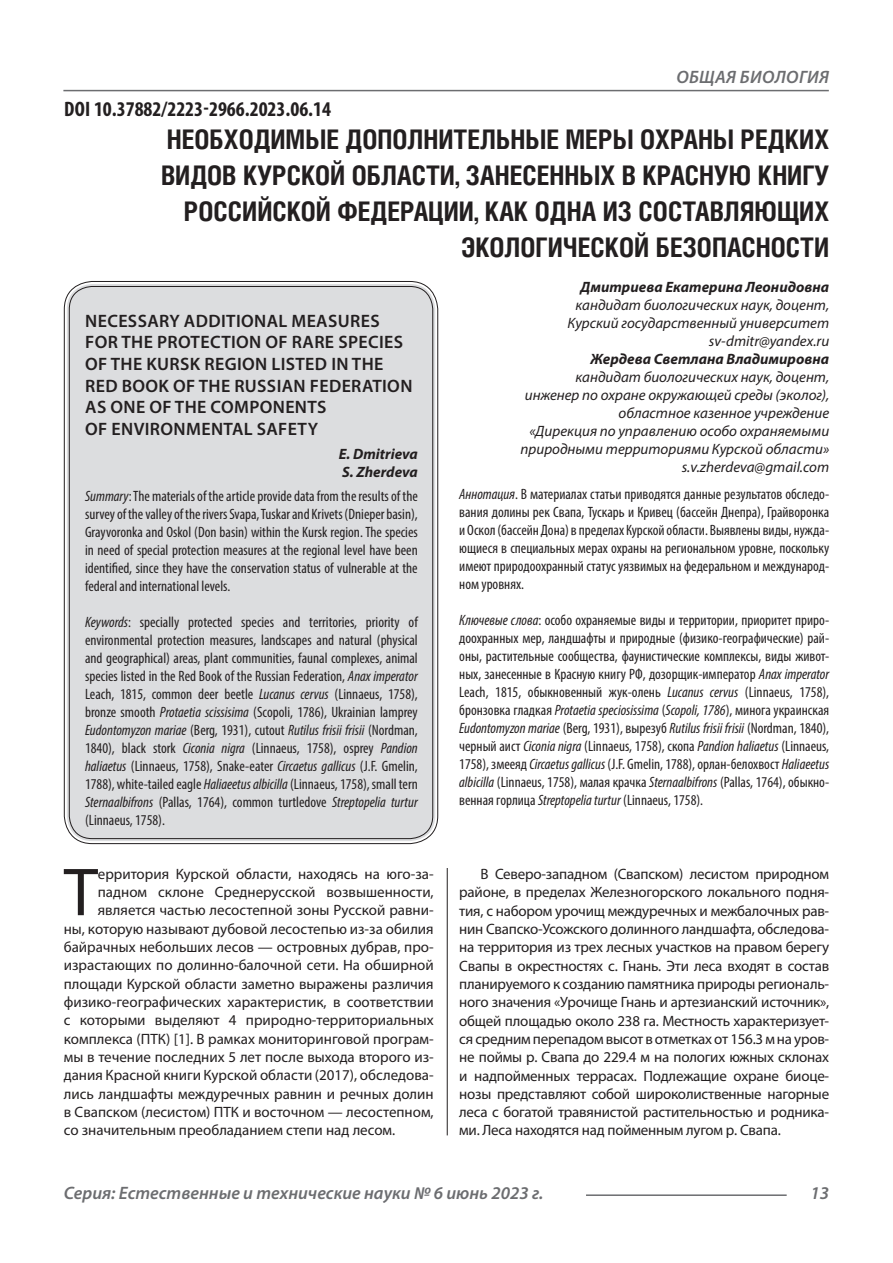
<style>
.page{position:relative;width:893px;height:1263px;background:#fff}
.page>*{position:absolute;margin:0;border:0;box-sizing:border-box;transform-origin:0 0}
.Статья_текст_первый{font:68.4px "Myriad Pro";color:#231f20}
.Статья_название{font:700 27px/36px "Helios Cond C";color:#231f20;text-align:right}
.ДОИ{font:700 condensed 21px "Myriad Pro";color:#231f20}
.Статья_название_англ{font:600 18px/21.6px "Myriad Pro";letter-spacing:.02em;color:#231f20}
.t1{font:italic 600 18px "Myriad Pro";color:#6c6d70}
.t2{font:italic 600 18px "Myriad Pro";letter-spacing:.02em;color:#6c6d70}
.Статья_аннотация_анг{font:condensed 15px/18px "Myriad Pro";color:#231f20;text-align:justify}
.Статья_аннотация_тек{font:condensed 15px/18px "Myriad Pro";color:#231f20;text-align:justify}
.Статья_текст{font:15px/18.3px "Myriad Pro";letter-spacing:-.015em;color:#231f20;text-align:justify}
.Статья_текст_первый-2{font:15px "Myriad Pro";color:#231f20}
.Статья_автор_инфо{font:italic 15px/18px "Myriad Pro";color:#231f20;text-align:center}
.Статья_автор_инфо-2{font:italic 700 15px "Myriad Pro";color:#231f20}
.Статья_автор_англ{font:italic 700 15px "Myriad Pro";color:#231f20}
.s1{font-style:italic}
</style>
<div class="page">
<hr style="left:447px;top:128px;width:1px;height:1007px;background:#231f20">
<hr style="left:63px;top:90px;width:766px;height:1px;background:#6c6d70">
<hr style="left:586px;top:1194px;width:201px;height:2px;background:#6c6d70">
<div style="left:443px;top:128px;width:10px;height:740px;background:#fff"></div>
<div style="left:67px;top:284px;width:368px;height:557px;background:#dcdddf;border-radius:26px"></div>
<p class="ДОИ" style="left:64px;top:95px;width:269px">DOI 10.37882/2223-2966.2023.06.14</p>
<p class="t2" style="left:676px;top:66px;width:154px">ОБЩАЯ БИОЛОГИЯ</p>
<p class="Статья_название" style="left:161px;top:121px;width:670px">НЕОБХОДИМЫЕ ДОПОЛНИТЕЛЬНЫЕ МЕРЫ ОХРАНЫ РЕДКИХ ВИДОВ КУРСКОЙ ОБЛАСТИ, ЗАНЕСЕННЫХ В КРАСНУЮ КНИГУ РОССИЙСКОЙ ФЕДЕРАЦИИ, КАК ОДНА ИЗ СОСТАВЛЯЮЩИХ ЭКОЛОГИЧЕСКОЙ БЕЗОПАСНОСТИ</p>
<p class="Статья_автор_инфо-2" style="left:580px;top:277px;width:250px">Дмитриева Екатерина Леонидовна</p>
<p class="Статья_автор_инфо" style="left:568px;top:296px;width:263px">кандидат биологических наук, доцент,<br>Курский государственный университет</p>
<p class="Статья_автор_инфо" style="left:709px;top:332px;width:122px">sv-dmitr@yandex.ru</p>
<p class="Статья_автор_инфо-2" style="left:590px;top:349px;width:240px">Жердева Светлана Владимировна</p>
<p class="Статья_автор_инфо" style="left:521px;top:368px;width:310px;text-align:right">кандидат биологических наук, доцент, инженер по охране окружающей среды (эколог), областное казенное учреждение<br>«Дирекция по управлению особо охраняемыми природными территориями Курской области»</p>
<p class="Статья_автор_инфо" style="left:682px;top:458px;width:149px">s.v.zherdeva@gmail.com</p>
<p class="Статья_аннотация_тек" style="left:459px;top:485px;width:371px"><span class="s1">Аннотация</span>. В материалах статьи приводятся данные результатов обследо&shy;вания долины рек Свапа, Тускарь и Кривец (бассейн Днепра), Грайворонка и Оскол (бассейн Дона) в пределах Курской области. Выявлены виды, нужда&shy;ющиеся в специальных мерах охраны на региональном уровне, поскольку имеют природоохранный статус уязвимых на федеральном и международ&shy;ном уровнях.</p>
<p class="Статья_аннотация_тек" style="left:459px;top:611px;width:371px"><span class="s1">Ключевые слова</span>: особо охраняемые виды и территории, приоритет приро&shy;доохранных мер, ландшафты и природные (физико-географические) рай&shy;оны, растительные сообщества, фаунистические комплексы, виды живот&shy;ных, занесенные в Красную книгу РФ, дозорщик-император <span class="s1">Anax imperator </span>Leach, 1815, обыкновенный жук-олень <span class="s1">Lucanus cervus</span> (Linnaeus, 1758), бронзовка гладкая <span class="s1">Protaetia speciosissimа</span> (<span class="s1">Scopoli, 1786</span>), минога украинская <span class="s1">Eudontomyzon mariae</span> (Berg, 1931), вырезуб <span class="s1">Rutilus frisii frisii</span> (Nordman, 1840), черный аист <span class="s1">Ciconia nigra</span> (Linnaeus, 1758), скопа <span class="s1">Pandion haliaetus</span> (Linnaeus, 1758), змееяд <span class="s1">Circaetus gallicus</span> (J.F. Gmelin, 1788), орлан-белохвост <span class="s1">Haliaeetus albicilla</span> (Linnaeus, 1758), малая крачка <span class="s1">Sternaalbifrons</span> (Pallas, 1764), обыкно&shy;венная горлица <span class="s1">Streptopelia turtur</span> (Linnaeus, 1758).</p>
<p class="Статья_название_англ" style="left:85px;top:309px;width:329px">NECESSARY ADDITIONAL MEASURES<br>FOR THE PROTECTION OF RARE SPECIES<br>OF THE KURSK REGION LISTED IN THE<br>RED BOOK OF THE RUSSIAN FEDERATION<br>AS ONE OF THE COMPONENTS<br>OF ENVIRONMENTAL SAFETY</p>
<p class="Статья_автор_англ" style="left:339px;top:444px;width:80px">E. Dmitrieva</p>
<p class="Статья_автор_англ" style="left:342px;top:462px;width:77px">S. Zherdeva</p>
<p class="Статья_аннотация_анг" style="left:85px;top:487px;width:334px"><span class="s1">Summary</span>: The materials of the article provide data from the results of the survey of the valley of the rivers Svapa, Tuskar and Krivets (Dnieper basin), Grayvoronka and Oskol (Don basin) within the Kursk region. The species in need of special protection measures at the regional level have been identified, since they have the conservation status of vulnerable at the federal and international levels.</p>
<p class="Статья_аннотация_анг" style="left:85px;top:613px;width:334px"><span class="s1">Keywords</span>: specially protected species and territories, priority of environmental protection measures, landscapes and natural (physical and geographical) areas, plant communities, faunal complexes, animal species listed in the Red Book of the Russian Federation, <span class="s1">Anax imperator </span>Leach, 1815, common deer beetle <span class="s1">Lucanus cervus</span> (Linnaeus, 1758), bronze smooth <span class="s1">Protaetia scissisima</span> (Scopoli, 1786), Ukrainian lamprey <span class="s1">Eudontomyzon mariae</span> (Berg, 1931), cutout <span class="s1">Rutilus frisii frisii</span> (Nordman, 1840), black stork <span class="s1">Ciconia nigra</span> (Linnaeus, 1758), osprey <span class="s1">Pandion haliaetus</span> (Linnaeus, 1758), Snake-eater <span class="s1">Circaetus gallicus</span> (J.F. Gmelin, 1788), white-tailed eagle <span class="s1">Haliaeetus albicilla</span> (Linnaeus, 1758), small tern <span class="s1">Sternaalbifrons</span> (Pallas, 1764), common turtledove <span class="s1">Streptopelia turtur </span>(Linnaeus, 1758).</p>
<p class="Статья_текст_первый" style="left:64px;top:850px;width:36px">Т</p>
<p class="Статья_текст_первый-2" style="left:98px;top:865px;width:337px">ерритория Курской области, находясь на юго-за-</p>
<p class="Статья_текст_первый-2" style="left:98px;top:883px;width:337px">падном склоне Среднерусской возвышенности,</p>
<p class="Статья_текст_первый-2" style="left:98px;top:901px;width:337px">является частью лесостепной зоны Русской равни-</p>
<p class="Статья_текст_первый-2" style="left:64px;top:919px;width:371px">ны, которую называют дубовой лесостепью из-за обилия</p>
<p class="Статья_текст_первый-2" style="left:64px;top:937px;width:371px">байрачных небольших лесов — островных дубрав, про-</p>
<p class="Статья_текст_первый-2" style="left:64px;top:956px;width:371px">израстающих по долинно-балочной сети. На обширной</p>
<p class="Статья_текст_первый-2" style="left:64px;top:974px;width:371px">площади Курской области заметно выражены различия</p>
<p class="Статья_текст_первый-2" style="left:64px;top:993px;width:371px">физико-географических характеристик, в соответствии</p>
<p class="Статья_текст_первый-2" style="left:64px;top:1011px;width:371px">с которыми выделяют 4 природно-территориальных</p>
<p class="Статья_текст_первый-2" style="left:64px;top:1029px;width:371px">комплекса (ПТК) [1]. В рамках мониторинговой програм-</p>
<p class="Статья_текст_первый-2" style="left:64px;top:1048px;width:371px">мы в течение последних 5 лет после выхода второго из-</p>
<p class="Статья_текст_первый-2" style="left:64px;top:1066px;width:371px">дания Красной книги Курской области (2017), обследова-</p>
<p class="Статья_текст_первый-2" style="left:64px;top:1084px;width:371px">лись ландшафты междуречных равнин и речных долин</p>
<p class="Статья_текст_первый-2" style="left:64px;top:1103px;width:371px">в Свапском (лесистом) ПТК и восточном — лесостепном,</p>
<p class="Статья_текст_первый-2" style="left:64px;top:1121px;width:333px">со значительным преобладанием степи над лесом.</p>
<p class="Статья_текст" style="left:459px;top:865px;width:371px;text-indent:21px">В Северо-западном (Свапском) лесистом природном районе, в пределах Железногорского локального подня&shy;тия, с набором урочищ междуречных и межбалочных рав&shy;нин Свапско-Усожского долинного ландшафта, обследова&shy;на территория из трех лесных участков на правом берегу Свапы в окрестностях с. Гнань. Эти леса входят в состав планируемого к созданию памятника природы региональ&shy;ного значения «Урочище Гнань и артезианский источник», общей площадью около 238 га. Местность характеризует&shy;ся средним перепадом высот в отметках от 156.3 м на уров&shy;не поймы р. Свапа до 229.4 м на пологих южных склонах и надпойменных террасах. Подлежащие охране биоце&shy;нозы представляют собой широколиственные нагорные леса с богатой травянистой растительностью и родника&shy;ми. Леса находятся над пойменным лугом р. Свапа.</p>
<p class="t1" style="left:64px;top:1182px;width:481px">Серия: Естественные и технические науки № 6 июнь 2023 г.</p>
<p class="t1" style="left:810px;top:1182px;width:20px">13</p>
</div>
